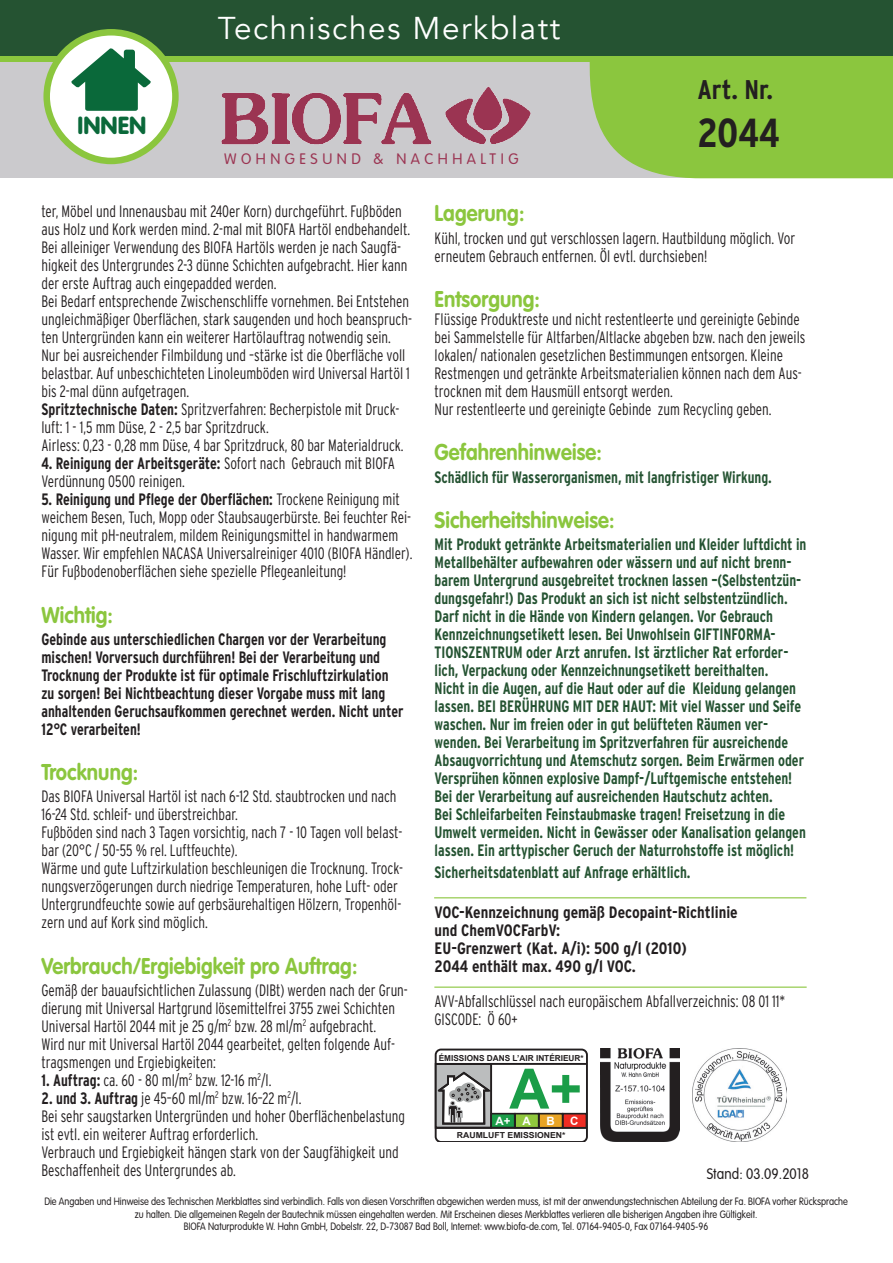
<style>
.page{position:relative;width:893px;height:1263px;background:#fff}
.page>*{position:absolute;margin:0;border:0;box-sizing:border-box;transform-origin:0 0}
.t1{font:700 55.65px "Arial";color:#1b9d48}
.t2{font:700 condensed 40.5px "Interstate";color:#231f20}
.t3{font:31.5px "Avenir";letter-spacing:.05em;color:#fff}
.t4{font:700 condensed 27px "Interstate";color:#231f20}
.t5{font:900 24.3px "VAG Rounded";color:#0a693a}
.t6{font:700 22.5px "VAG Rounded Std";letter-spacing:.005em;color:#8bc63e;scale:.9 1}
.t7{font:300 condensed 16.5px/18px "Interstate";color:#231f20;scale:.9 1}
.t8{font:700 condensed 16.5px/18px "Interstate";color:#255332;scale:.9 1}
.t9{font:700 condensed 16.5px/18px "Interstate";color:#231f20;scale:.9 1}
.t10{font:700 condensed 16.5px/18px "Interstate";color:#231f20}
.t11{font:300 15px "VAG Rounded Std";letter-spacing:.3em;color:#9b3452}
.t12{font:300 15px "VAG Rounded Std";letter-spacing:.005em;color:#231f20;scale:.9 1}
.t13{font:700 11.55px "Arial";color:#fff}
.t14{font:300 10.5px/12.6px "VAG Rounded Std";color:#231f20;text-align:center;scale:.87 1}
.t15{font:700 8.25px "Arial";color:#231f20}
.t16{font:700 8.25px "Arial";color:#231f20;scale:1.05 1}
.s1{font-weight:700}
</style>
<div class="page">
<hr style="left:434px;top:897px;width:372px;height:1px;background:#8bc63e">
<hr style="left:434px;top:986px;width:373px;height:2px;background:#8bc63e">
<svg style="left:435px;top:1048px;width:153px;height:94px"></svg>
<img style="left:600px;top:1048px;width:79px;height:94px">
<img style="left:693px;top:1048px;width:93px;height:94px">
<div style="left:0;top:0;width:893px;height:178px;background:#cbcacd"></div>
<svg style="left:589px;top:62px;width:304px;height:117px;background:#90c649"></svg>
<svg style="left:0;top:55px;width:893px;height:7px;background:#7cb53c"></svg>
<div style="left:0;top:0;width:893px;height:55px;background:#255332"></div>
<img style="left:221px;top:87px;width:310px;height:58px">
<div style="left:47px;top:32px;width:128px;height:129px;background:#fff;border-radius:50%"></div>
<div style="left:43px;top:29px;width:136px;height:135px;border:7px solid #8bc63e;border-radius:50%"></div>
<svg style="left:71px;top:48px;width:80px;height:63px"></svg>
<h3 class="t5" style="left:78px;top:111px;width:70px">INNEN</h3>
<h3 class="t3" style="left:218px;top:9px;width:344px">Technisches Merkblatt</h3>
<p class="t11" style="left:224px;top:150px;width:296px">WOHNGESUND &amp; NACHHALTIG</p>
<h3 class="t4" style="left:697px;top:73px;width:77px">Art. Nr.</h3>
<h2 class="t2" style="left:697px;top:108px;width:84px">2044</h2>
<p class="t7" style="left:41px;top:202px;width:413px">ter, Möbel und Innenausbau mit 240er Korn) durchgeführt. Fußböden aus Holz und Kork werden mind. 2-mal mit BIOFA Hartöl endbehandelt.<br>Bei alleiniger Verwendung des BIOFA Hartöls werden je nach Saugfä&shy;higkeit des Untergrundes 2-3 dünne Schichten aufgebracht. Hier kann der erste Auftrag auch eingepadded werden.<br>Bei Bedarf entsprechende Zwischenschliffe vornehmen. Bei Entstehen ungleichmäßiger Oberflächen, stark saugenden und hoch beanspruch&shy;ten Untergründen kann ein weiterer Hartölauftrag notwendig sein.<br>Nur bei ausreichender Filmbildung und –stärke ist die Oberfläche voll belastbar. Auf unbeschichteten Linoleumböden wird Universal Hartöl 1 bis 2-mal dünn aufgetragen.<br><span class="s1">Spritztechnische Daten:</span> Spritzverfahren: Becherpistole mit Druck&shy;luft: 1 - 1,5 mm Düse, 2 - 2,5 bar Spritzdruck.<br>Airless: 0,23 - 0,28 mm Düse, 4 bar Spritzdruck, 80 bar Materialdruck.</p>
<p class="t7" style="left:41px;top:454px;width:394px"><span class="s1">4. Reinigung der Arbeitsgeräte:</span> Sofort nach Gebrauch mit BIOFA<br>Verdünnung 0500 reinigen.</p>
<p class="t7" style="left:41px;top:490px;width:414px"><span class="s1">5. Reinigung und Pflege der Oberflächen:</span> Trockene Reinigung mit weichem Besen, Tuch, Mopp oder Staubsaugerbürste. Bei feuchter Rei&shy;nigung mit pH-neutralem, mildem Reinigungsmittel in handwarmem Wasser. Wir empfehlen NACASA Universalreiniger 4010 (BIOFA Händler).<br>Für Fußbodenoberflächen siehe spezielle Pflegeanleitung!</p>
<h3 class="t6" style="left:41px;top:601px;width:81px">Wichtig:</h3>
<p class="t9" style="left:41px;top:630px;width:404px">Gebinde aus unterschiedlichen Chargen vor der Verarbeitung mischen! Vorversuch durchführen! Bei der Verarbeitung und Trocknung der Produkte ist für optimale Frischluftzirkulation zu sorgen! Bei Nichtbeachtung dieser Vorgabe muss mit lang anhaltenden Geruchsaufkommen gerechnet werden. Nicht unter 12°C verarbeiten!</p>
<h3 class="t6" style="left:41px;top:759px;width:109px">Trocknung:</h3>
<p class="t7" style="left:41px;top:787px;width:403px">Das BIOFA Universal Hartöl ist nach 6-12 Std. staubtrocken und nach 16-24 Std. schleif- und überstreichbar.<br>Fußböden sind nach 3 Tagen vorsichtig, nach 7 - 10 Tagen voll belast&shy;bar (20°C / 50-55 % rel. Luftfeuchte).<br>Wärme und gute Luftzirkulation beschleunigen die Trocknung. Trock&shy;nungsverzögerungen durch niedrige Temperaturen, hohe Luft- oder Untergrundfeuchte sowie auf gerbsäurehaltigen Hölzern, Tropenhöl&shy;zern und auf Kork sind möglich.</p>
<h3 class="t6" style="left:41px;top:952px;width:353px">Verbrauch/Ergiebigkeit pro Auftrag:</h3>
<p class="t7" style="left:41px;top:981px;width:409px">Gemäß der bauaufsichtlichen Zulassung (DIBt) werden nach der Grun&shy;dierung mit Universal Hartgrund lösemittelfrei 3755 zwei Schichten Universal Hartöl 2044 mit je 25 g/m<sup>2</sup> bzw. 28 ml/m<sup>2</sup> aufgebracht.<br>Wird nur mit Universal Hartöl 2044 gearbeitet, gelten folgende Auf&shy;tragsmengen und Ergiebigkeiten:</p>
<p class="t7" style="left:41px;top:1071px;width:257px"><span class="s1">1. Auftrag:</span> ca. 60 - 80 ml/m<sup>2</sup> bzw. 12-16 m<sup>2</sup>/l.</p>
<p class="t7" style="left:41px;top:1089px;width:406px"><span class="s1">2. und 3. Auftrag</span> je 45–60 ml/m<sup>2</sup> bzw. 16–22 m<sup>2</sup>/l.<br>Bei sehr saugstarken Untergründen und hoher Oberflächenbelastung ist evtl. ein weiterer Auftrag erforderlich.<br>Verbrauch und Ergiebigkeit hängen stark von der Saugfähigkeit und Beschaffenheit des Untergrundes ab.</p>
<h3 class="t6" style="left:435px;top:200px;width:101px">Lagerung:</h3>
<p class="t7" style="left:435px;top:229px;width:402px">Kühl, trocken und gut verschlossen lagern. Hautbildung möglich. Vor erneutem Gebrauch entfernen. Öl evtl. durchsieben!</p>
<h3 class="t6" style="left:435px;top:286px;width:119px">Entsorgung:</h3>
<p class="t7" style="left:435px;top:310px;width:414px">Flüssige Produktreste und nicht restentleerte und gereinigte Gebinde bei Sammelstelle für Altfarben/Altlacke abgeben bzw. nach den jeweils lokalen/ nationalen gesetzlichen Bestimmungen entsorgen. Kleine Restmengen und getränkte Arbeitsmaterialien können nach dem Aus&shy;trocknen mit dem Hausmüll entsorgt werden.<br>Nur restentleerte und gereinigte Gebinde zum Recycling geben.</p>
<h3 class="t6" style="left:435px;top:439px;width:187px">Gefahrenhinweise:</h3>
<p class="t8" style="left:435px;top:468px;width:376px">Schädlich für Wasserorganismen, mit langfristiger Wirkung.</p>
<h3 class="t6" style="left:435px;top:507px;width:201px">Sicherheitshinweise:</h3>
<p class="t8" style="left:435px;top:535px;width:415px">Mit Produkt getränkte Arbeitsmaterialien und Kleider luftdicht in Metallbehälter aufbewahren oder wässern und auf nicht brenn&shy;barem Untergrund ausgebreitet trocknen lassen –(Selbstentzün&shy;dungsgefahr!) Das Produkt an sich ist nicht selbstentzündlich.<br>Darf nicht in die Hände von Kindern gelangen. Vor Gebrauch Kennzeichnungsetikett lesen. Bei Unwohlsein GIFTINFORMA-TIONSZENTRUM oder Arzt anrufen. Ist ärztlicher Rat erforder&shy;lich, Verpackung oder Kennzeichnungsetikett bereithalten.<br>Nicht in die Augen, auf die Haut oder auf die Kleidung gelangen lassen. BEI BERÜHRUNG MIT DER HAUT: Mit viel Wasser und Seife waschen. Nur im freien oder in gut belüfteten Räumen ver&shy;wenden. Bei Verarbeitung im Spritzverfahren für ausreichende Absaugvorrichtung und Atemschutz sorgen. Beim Erwärmen oder Versprühen können explosive Dampf-/Luftgemische entstehen!<br>Bei der Verarbeitung auf ausreichenden Hautschutz achten.<br>Bei Schleifarbeiten Feinstaubmaske tragen! Freisetzung in die Umwelt vermeiden. Nicht in Gewässer oder Kanalisation gelangen lassen. Ein arttypischer Geruch der Naturrohstoffe ist möglich!</p>
<p class="t8" style="left:435px;top:863px;width:286px">Sicherheitsdatenblatt auf Anfrage erhältlich.</p>
<p class="t10" style="left:435px;top:903px;width:305px">VOC-Kennzeichnung gemäß Decopaint-Richtlinie und ChemVOCFarbV:<br>EU-Grenzwert (Kat. A/i): 500 g/l (2010)<br>2044 enthält max. 490 g/l VOC.</p>
<p class="t7" style="left:435px;top:992px;width:391px">AVV-Abfallschlüssel nach europäischem Abfallverzeichnis: 08 01 11*<br>GISCODE: Ö 60+</p>
<p class="t15" style="left:439px;top:1052px;width:147px">ÉMISSIONS DANS L’AIR INTÉRIEUR*</p>
<h1 class="t1" style="left:509px;top:1052px;width:74px">A+</h1>
<p class="t13" style="left:496px;top:1113px;width:37px">A+ A</p>
<p class="t13" style="left:546px;top:1113px;width:10px">B</p>
<p class="t13" style="left:570px;top:1113px;width:10px">C</p>
<p class="t16" style="left:457px;top:1129px;width:105px">RAUMLUFT EMISSIONEN*</p>
<p class="t12" style="left:707px;top:1165px;width:115px">Stand: 03.09.2018</p>
<p class="t14" style="left:44px;top:1195px;width:925px">Die Angaben und Hinweise des Technischen Merkblattes sind verbindlich. Falls von diesen Vorschriften abgewichen werden muss, ist mit der anwendungstechnischen Abteilung der Fa. BIOFA vorher Rücksprache zu halten. Die allgemeinen Regeln der Bautechnik müssen eingehalten werden. Mit Erscheinen dieses Merkblattes verlieren alle bisherigen Angaben ihre Gültigkeit.<br>BIOFA Naturprodukte W. Hahn GmbH, Dobelstr. 22, D-73087 Bad Boll, Internet: www.biofa-de.com, Tel. 07164-9405-0, Fax 07164-9405-96</p>
</div>
